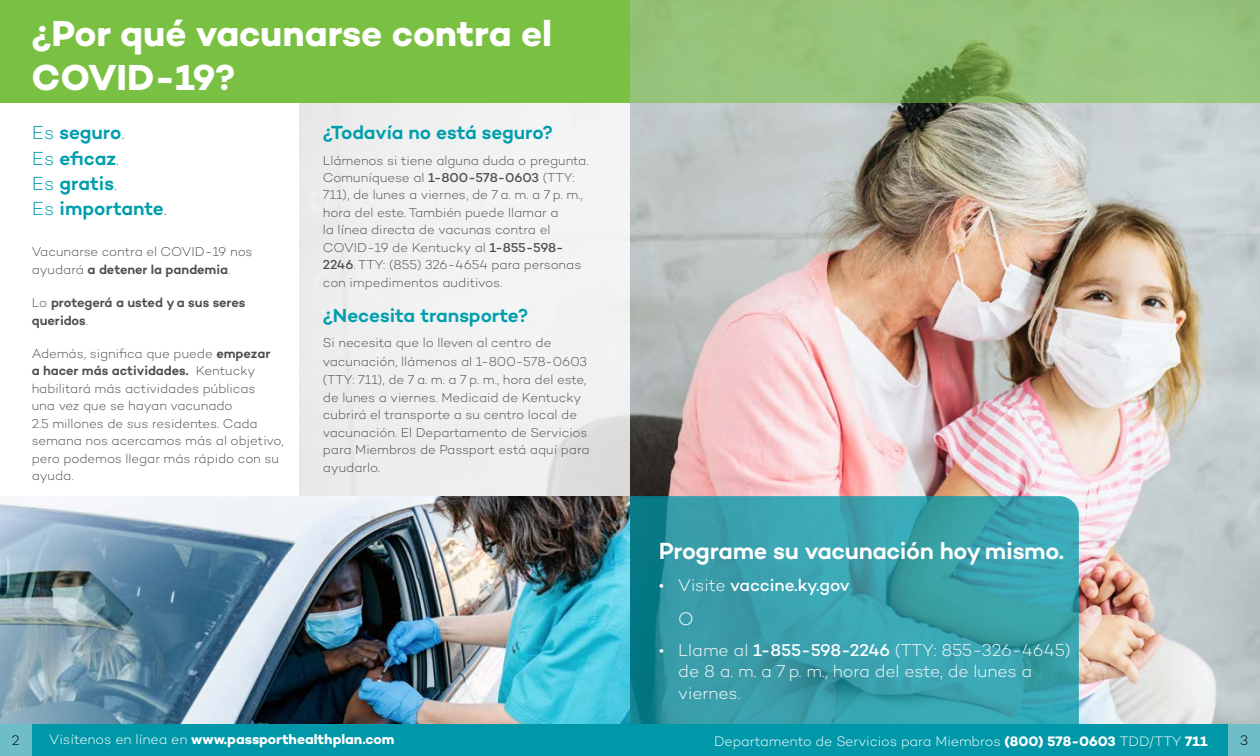
<style>
.page{position:relative;width:1260px;height:756px;background:#fff}
.page>*{position:absolute;margin:0;border:0;box-sizing:border-box;transform-origin:0 0}
.t1{font:700 36.84px/44.2px "Campton";letter-spacing:-.005em;color:#fff}
.t2{font:600 23.8px "Campton";letter-spacing:-.015em;color:#fff}
.t3{font:600 19.25px "Campton";color:#009ead}
.t4{font:300 18.38px "Campton";color:#fff}
.t5{font:300 17.32px/21.3px "Campton";color:#fff}
.t6{font:500 17.32px "Campton";letter-spacing:-.01em;color:#fff}
.t7{font:300 14px "Campton";letter-spacing:-.01em;color:#fff}
.t8{font:700 14px "Campton";color:#fff}
.t9{font:300 14px "Campton";color:#000}
.t10{font:300 13.12px/17.5px "Campton";color:#4d4d4f}
.t11{font:600 13.12px/17.5px "Campton";letter-spacing:-.005em;color:#4d4d4f}
.s1{font-weight:300}
.s2{font-weight:600}
.s3{font-weight:500}
.s4{font-weight:700}
</style>
<div class="page">
<img style="left:299px;top:102px;width:961px;height:622px">
<div style="left:0;top:0;width:630px;height:102px;background:#7ac143"></div>
<img style="left:0;top:496px;width:630px;height:228px">
<svg style="left:630px;top:0;width:630px;height:102px;background:#94c077"></svg>
<svg style="left:630px;top:496px;width:449px;height:228px;background:#359da9"></svg>
<div style="left:29px;top:724px;width:1199px;height:32px;background:#0098a9"></div>
<div style="left:0;top:724px;width:32px;height:32px;background:#6ebdc7"></div>
<div style="left:1228px;top:724px;width:32px;height:32px;background:#6ebdc7"></div>
<h1 class="t1" style="left:32px;top:11px;width:522px">¿Por qué vacunarse contra el<br>COVID-19?</h1>
<p class="t3" style="left:32px;top:120px;width:94px"><span class="s1">Es</span> seguro<span class="s1">.</span></p>
<p class="t3" style="left:32px;top:146px;width:89px"><span class="s1">Es</span> eficaz<span class="s1">.</span></p>
<p class="t3" style="left:32px;top:171px;width:87px"><span class="s1">Es</span> gratis<span class="s1">.</span></p>
<p class="t3" style="left:32px;top:197px;width:137px"><span class="s1">Es</span> importante<span class="s1">.</span></p>
<p class="t10" style="left:32px;top:243px;width:222px">Vacunarse contra el COVID-19 nos ayudará <span class="s2">a detener la pandemia</span>.</p>
<p class="t11" style="left:32px;top:294px;width:215px"><span class="s1">Lo</span> protegerá a usted y a sus seres queridos<span class="s1">.</span></p>
<p class="t10" style="left:32px;top:345px;width:253px">Además, significa que puede <span class="s2">empezar<br>a hacer más actividades.</span> Kentucky habilitará más actividades públicas<br>una vez que se hayan vacunado<br>2.5 millones de sus residentes. Cada semana nos acercamos más al objetivo, pero podemos llegar más rápido con su ayuda.</p>
<h2 class="t3" style="left:323px;top:120px;width:232px">¿Todavía no está seguro?</h2>
<p class="t10" style="left:323px;top:151px;width:267px">Llámenos si tiene alguna duda o pregunta.<br>Comuníquese al <span class="s3">1-800-578-0603</span> (TTY:<br>711), de lunes a viernes, de 7 a. m. a 7 p. m., hora del este. También puede llamar a<br>la línea directa de vacunas contra el COVID-19 de Kentucky al <span class="s3">1-855-598- 2246</span>. TTY: (855) 326-4654 para personas con impedimentos auditivos.</p>
<h2 class="t3" style="left:323px;top:303px;width:207px">¿Necesita transporte?</h2>
<p class="t10" style="left:323px;top:334px;width:268px;line-height:17.8px">Si necesita que lo lleven al centro de vacunación, llámenos al 1-800-578-0603 (TTY: 711), de 7 a. m. a 7 p. m., hora del este, de lunes a viernes. Medicaid de Kentucky cubrirá el transporte a su centro local de vacunación. El Departamento de Servicios para Miembros de Passport está aquí para ayudarlo.</p>
<p class="t2" style="left:659px;top:536px;width:407px">Programe su vacunación hoy mismo.</p>
<p class="t6" style="left:659px;top:574px;width:192px"><span class="s1">• Visite</span> vaccine.ky.gov</p>
<p class="t4" style="left:678px;top:608px;width:17px">O</p>
<p class="t5" style="left:678px;top:639px;width:394px;text-indent:-19px">• Llame al <span class="s3">1-855-598-2246</span> (TTY: 855-326-4645) de 8 a. m. a 7 p. m., hora del este, de lunes a viernes.</p>
<p class="t9" style="left:12px;top:731px;width:9px">2</p>
<p class="t8" style="left:49px;top:731px;width:347px"><span class="s1">Visítenos en línea en</span> www.passporthealthplan.com</p>
<p class="t7" style="left:714px;top:733px;width:495px">Departamento de Servicios para Miembros <span class="s4">(800) 578-0603</span> TDD/TTY <span class="s4">711</span></p>
<p class="t9" style="left:1240px;top:732px;width:10px">3</p>
</div>
